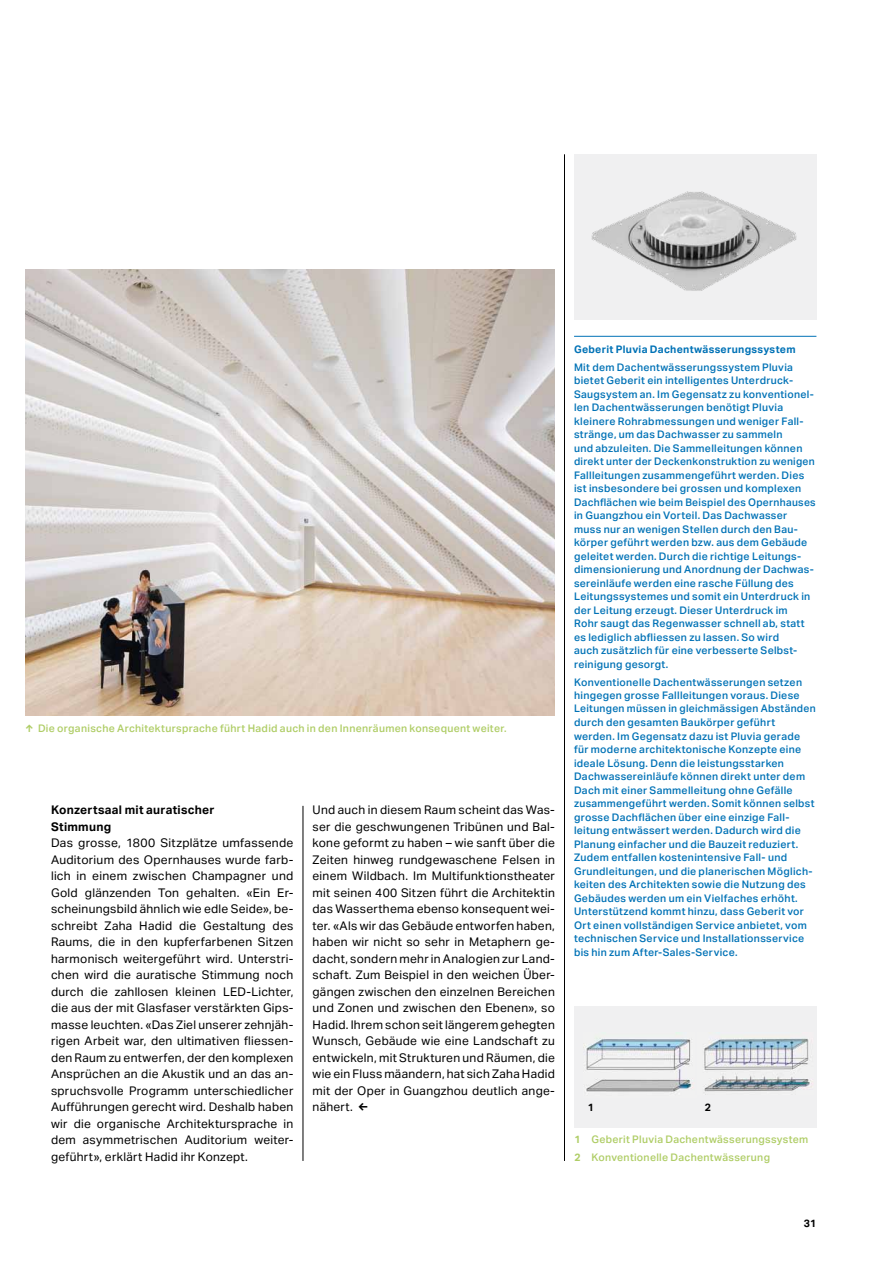
<style>
.page{position:relative;width:893px;height:1263px;background:#fff}
.page>*{position:absolute;margin:0;border:0;box-sizing:border-box;transform-origin:0 0}
.t1{font:12px/16.5px "Aktiv Grotesk Geberit";letter-spacing:.025em;color:#000;text-align:justify}
.t2{font:700 12px/16.5px "Aktiv Grotesk Geberit";letter-spacing:.025em;color:#000}
.t3{font:500 10.5px/13.5px "Aktiv Grotesk Geberit";letter-spacing:.03em;color:#0072b6}
.t4{font:500 10.5px/17.7px "Aktiv Grotesk Geberit";letter-spacing:.03em;color:#afcd66}
.t5{font:700 10.5px "Aktiv Grotesk Geberit";letter-spacing:.025em;color:#0072b6}
.t6{font:700 10.5px "Aktiv Grotesk Geberit";color:#000}
.s1{font-weight:700}
</style>
<div class="page">
<hr style="left:574px;top:336px;width:242px;height:1px;background:#0072b6">
<img style="left:26px;top:270px;width:529px;height:445px">
<hr style="left:564px;top:154px;width:1px;height:1007px;background:#000">
<hr style="left:303px;top:806px;width:1px;height:355px;background:#000">
<div style="left:574px;top:154px;width:242px;height:165px;background:#f0f0f1"></div>
<img style="left:591px;top:191px;width:206px;height:100px">
<div style="left:574px;top:1006px;width:242px;height:122px;background:#f0f0f1"></div>
<img style="left:583px;top:1032px;width:109px;height:60px">
<img style="left:704px;top:1038px;width:109px;height:57px">
<p class="t4" style="left:26px;top:719px;width:483px"><span class="s1">↑</span> Die organische Architektursprache führt Hadid auch in den Innenräumen konsequent weiter.</p>
<p class="t2" style="left:51px;top:802px;width:165px">Konzertsaal mit auratischer<br>Stimmung</p>
<p class="t1" style="left:51px;top:835px;width:244px">Das grosse, 1800 Sitzplätze umfassende Auditorium des Opernhauses wurde farb&shy;lich in einem zwischen Champagner und Gold glänzenden Ton gehalten. «Ein Er&shy;scheinungsbild ähnlich wie edle Seide», be&shy;schreibt Zaha Hadid die Gestaltung des Raums, die in den kupferfarbenen Sitzen harmonisch weitergeführt wird. Unterstri&shy;chen wird die auratische Stimmung noch durch die zahllosen kleinen LED-Lichter, die aus der mit Glasfaser verstärkten Gips&shy;masse leuchten. «Das Ziel unserer zehnjäh&shy;rigen Arbeit war, den ultimativen fliessen&shy;den Raum zu entwerfen, der den komplexen Ansprüchen an die Akustik und an das an&shy;spruchsvolle Programm unterschiedlicher Aufführungen gerecht wird. Deshalb haben wir die organische Architektursprache in dem asymmetrischen Auditorium weiter&shy;geführt», erklärt Hadid ihr Konzept.</p>
<p class="t1" style="left:313px;top:802px;width:244px">Und auch in diesem Raum scheint das Was&shy;ser die geschwungenen Tribünen und Bal&shy;kone geformt zu haben – wie sanft über die Zeiten hinweg rundgewaschene Felsen in einem Wildbach. Im Multifunktionstheater mit seinen 400 Sitzen führt die Architektin das Wasserthema ebenso konsequent wei&shy;ter. «Als wir das Gebäude entworfen haben, haben wir nicht so sehr in Metaphern ge&shy;dacht, sondern mehr in Analogien zur Land&shy;schaft. Zum Beispiel in den weichen Über&shy;gängen zwischen den einzelnen Bereichen und Zonen und zwischen den Ebenen», so Hadid. Ihrem schon seit längerem gehegten Wunsch, Gebäude wie eine Landschaft zu entwickeln, mit Strukturen und Räumen, die wie ein Fluss mäandern, hat sich Zaha Hadid mit der Oper in Guangzhou deutlich ange&shy;nähert. <span class="s1">←</span></p>
<p class="t5" style="left:574px;top:343px;width:223px">Geberit Pluvia Dachentwässerungssystem</p>
<p class="t3" style="left:574px;top:360px;width:243px">Mit dem Dachentwässerungssystem Pluvia bietet Geberit ein intelligentes Unterdruck-Saugsystem an. Im Gegensatz zu konventionel&shy;len Dachentwässerungen benötigt Pluvia kleinere Rohrabmessungen und weniger Fall&shy;stränge, um das Dachwasser zu sammeln<br>und abzuleiten. Die Sammelleitungen können direkt unter der Deckenkonstruktion zu wenigen Fallleitungen zusammengeführt werden. Dies ist insbesondere bei grossen und komplexen Dachflächen wie beim Beispiel des Opernhauses in Guangzhou ein Vorteil. Das Dachwasser muss nur an wenigen Stellen durch den Bau&shy;körper geführt werden bzw. aus dem Gebäude geleitet werden. Durch die richtige Leitungs&shy;dimensionierung und Anordnung der Dachwas&shy;sereinläufe werden eine rasche Füllung des Leitungssystemes und somit ein Unterdruck in der Leitung erzeugt. Dieser Unterdruck im<br>Rohr saugt das Regenwasser schnell ab, statt es lediglich abfliessen zu lassen. So wird<br>auch zusätzlich für eine verbesserte Selbst&shy;reinigung gesorgt.</p>
<p class="t3" style="left:574px;top:675px;width:243px">Konventionelle Dachentwässerungen setzen hingegen grosse Fallleitungen voraus. Diese Leitungen müssen in gleichmässigen Abständen durch den gesamten Baukörper geführt werden. Im Gegensatz dazu ist Pluvia gerade für moderne architektonische Konzepte eine ideale Lösung. Denn die leistungsstarken Dachwassereinläufe können direkt unter dem Dach mit einer Sammelleitung ohne Gefälle zusammengeführt werden. Somit können selbst grosse Dachflächen über eine einzige Fall&shy;leitung entwässert werden. Dadurch wird die Planung einfacher und die Bauzeit reduziert.<br>Zudem entfallen kostenintensive Fall- und Grundleitungen, und die planerischen Möglich&shy;keiten des Architekten sowie die Nutzung des Gebäudes werden um ein Vielfaches erhöht.<br>Unterstützend kommt hinzu, dass Geberit vor Ort einen vollständigen Service anbietet, vom technischen Service und Installationsservice bis hin zum After-Sales-Service.</p>
<p class="t6" style="left:588px;top:1101px;width:8px">1</p>
<p class="t6" style="left:705px;top:1101px;width:8px">2</p>
<p class="t4" style="left:574px;top:1130px;width:235px"><span class="s1">1</span> Geberit Pluvia Dachentwässerungssystem<br><span class="s1">2</span> Konventionelle Dachentwässerung</p>
<p class="t6" style="left:804px;top:1217px;width:14px">31</p>
</div>
